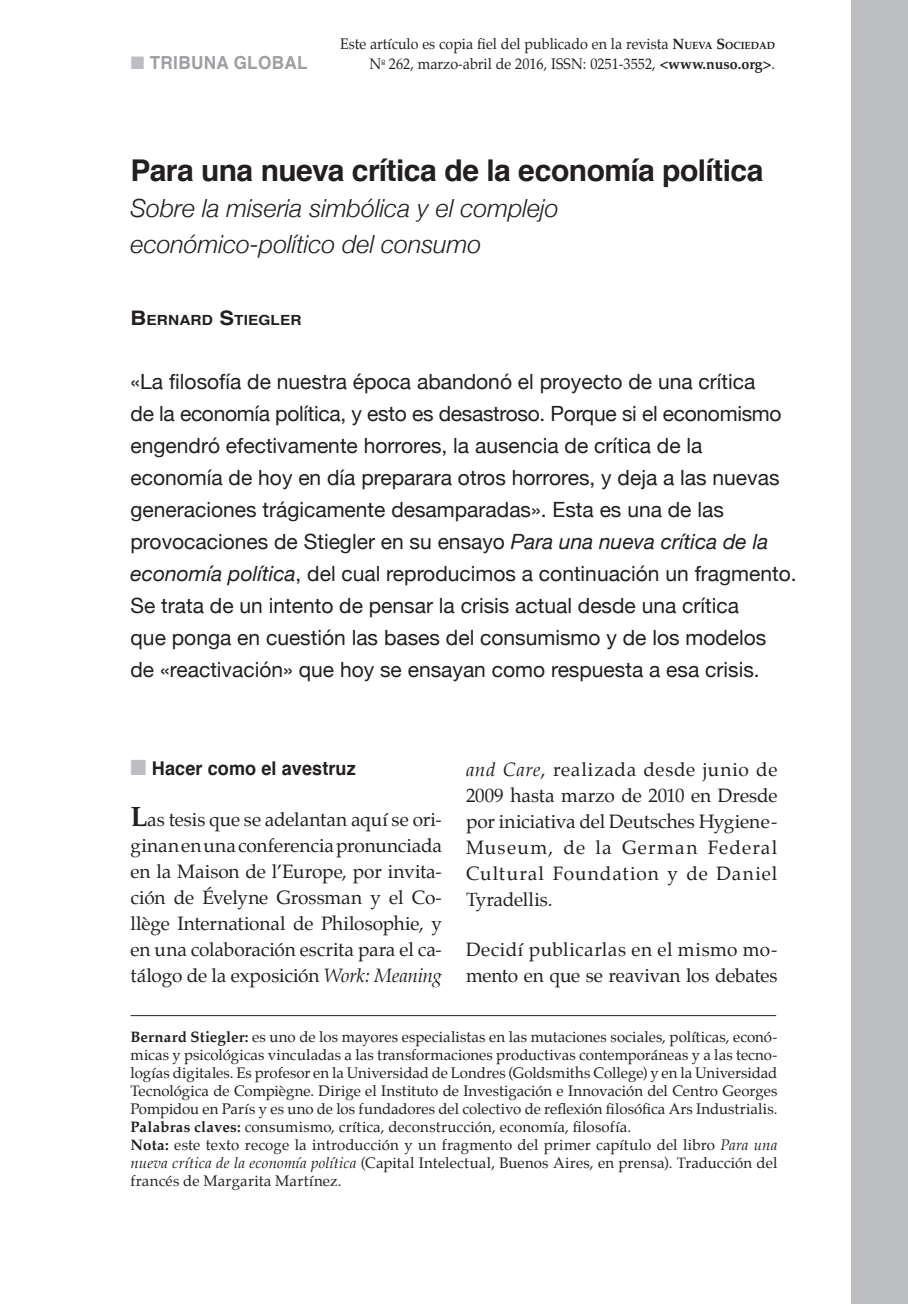
<style>
.page{position:relative;width:908px;height:1304px;background:#fff}
.page>*{position:absolute;margin:0;border:0;box-sizing:border-box;transform-origin:0 0}
.NS_Título_art{font:700 30px "Helvetica";letter-spacing:-.02em;color:#231f20}
.NS_Subtítulo_art{font:italic 300 25px "Helvetica Neue";color:#231f20}
.NS_Copete{font:21px/32px "Helvetica Neue";color:#231f20}
.NS_Texto{font:19px/26px "Palatino";color:#231f20;text-align:justify}
.t1{font:700 19px "Helvetica";letter-spacing:.005em;color:#231f20;scale:.95 1}
.t2{font:700 18px "Helvetica";letter-spacing:.02em;color:#9d9fa2;scale:.95 1}
.NS_Curri__clave{font:15px/18px "Palatino";letter-spacing:.01em;color:#231f20;text-align:justify}
.textopalatino{font:15px "Palatino";color:#231f20;scale:.95 1}
.NS_Autor{font:700 14px "Helvetica";letter-spacing:.005em;color:#231f20;scale:1.1 1}
.s1{color:#bcbdc0}
.s2{font-family:"Palatino Bold Os F"}
.s3{font-family:"Palatino Bold Os F";font-size:10.4px}
.s4{font-size:20px}
.s5{font-style:italic}
.s6{font-family:"Palatino Bold Os F";font-size:28px}
.s7{font-weight:700}
</style>
<div class="page">
<div style="left:851px;top:0;width:56px;height:1304px;background:#bcbdc0"></div>
<hr style="left:131px;top:1015px;width:644px;height:1px;background:#231f20">
<p class="t2" style="left:131px;top:48px;width:187px"><span class="s1">■</span> TRIBUNA GLOBAL</p>
<p class="textopalatino" style="left:340px;top:35px;width:459px">Este artículo es copia fiel del publicado en la revista <span class="s2">N</span><span class="s3">UEVA</span> <span class="s2">S</span><span class="s3">OCIEDAD</span></p>
<p class="textopalatino" style="left:369px;top:55px;width:428px">N<sup>o</sup> 262, marzo-abril de 2016, ISSN: 0251-3552, <span class="s2">&lt;www.nuso.org&gt;</span>.</p>
<p class="NS_Título_art" style="left:130px;top:146px;width:634px">Para una nueva crítica de la economía política</p>
<p class="NS_Subtítulo_art" style="left:130px;top:193px;width:429px">Sobre la miseria simbólica y el complejo</p>
<p class="NS_Subtítulo_art" style="left:130px;top:229px;width:352px">económico-político del consumo</p>
<p class="NS_Autor" style="left:130px;top:309px;width:157px"><span class="s4">B</span>ERNARD <span class="s4">S</span>TIEGLER</p>
<p class="NS_Copete" style="left:130px;top:365px;width:626px">«La filosofía de nuestra época abandonó el proyecto de una crítica</p>
<p class="NS_Copete" style="left:130px;top:397px;width:652px">de la economía política, y esto es desastroso. Porque si el economismo engendró efectivamente horrores, la ausencia de crítica de la</p>
<p class="NS_Copete" style="left:130px;top:461px;width:650px">economía de hoy en día preparara otros horrores, y deja a las nuevas</p>
<p class="NS_Copete" style="left:130px;top:493px;width:594px">generaciones trágicamente desamparadas». Esta es una de las</p>
<p class="NS_Copete" style="left:130px;top:525px;width:667px">provocaciones de Stiegler en su ensayo <span class="s5">Para una nueva crítica de la economía política</span>, del cual reproducimos a continuación un fragmento.</p>
<p class="NS_Copete" style="left:130px;top:589px;width:609px">Se trata de un intento de pensar la crisis actual desde una crítica</p>
<p class="NS_Copete" style="left:130px;top:621px;width:637px">que ponga en cuestión las bases del consumismo y de los modelos</p>
<p class="NS_Copete" style="left:130px;top:653px;width:630px">de «reactivación» que hoy se ensayan como respuesta a esa crisis.</p>
<p class="t1" style="left:130px;top:753px;width:238px"><span class="s1">■</span> Hacer como el avestruz</p>
<p class="NS_Texto" style="left:130px;top:807px;width:313px"><span class="s6">L</span>as tesis que se adelantan aquí se ori&shy;ginan en una conferencia pronunciada en la Maison de l’Europe, por invita&shy;ción de Évelyne Grossman y el Co&shy;llège International de Philosophie, y en una colaboración escrita para el ca&shy;tálogo de la exposición <span class="s5">Work: Meaning</span></p>
<p class="NS_Texto" style="left:466px;top:757px;width:313px"><span class="s5">and Care</span>, realizada desde junio de 2009 hasta marzo de 2010 en Dresde por iniciativa del Deutsches Hygiene-</p>
<p class="NS_Texto" style="left:466px;top:835px;width:313px">Museum, de la German Federal Cultural Foundation y de Daniel Tyradellis.</p>
<p class="NS_Texto" style="left:466px;top:937px;width:313px">Decidí publicarlas en el mismo mo&shy;mento en que se reavivan los debates</p>
<p class="NS_Curri__clave" style="left:130px;top:1028px;width:648px"><span class="s7">Bernard Stiegler:</span> es uno de los mayores especialistas en las mutaciones sociales, políticas, econó&shy;micas y psicológicas vinculadas a las transformaciones productivas contemporáneas y a las tecno&shy;logías digitales. Es profesor en la Universidad de Londres (Goldsmiths College) y en la Universidad Tecnológica de Compiègne. Dirige el Instituto de Investigación e Innovación del Centro Georges Pompidou en París y es uno de los fundadores del colectivo de reflexión filosófica Ars Industrialis.</p>
<p class="NS_Curri__clave" style="left:130px;top:1118px;width:502px"><span class="s7">Palabras claves:</span> consumismo, crítica, deconstrucción, economía, filosofía.</p>
<p class="NS_Curri__clave" style="left:130px;top:1136px;width:648px"><span class="s7">Nota:</span> este texto recoge la introducción y un fragmento del primer capítulo del libro <span class="s5">Para una nueva crítica de la economía política</span> (Capital Intelectual, Buenos Aires, en prensa). Traducción del francés de Margarita Martínez.</p>
</div>
